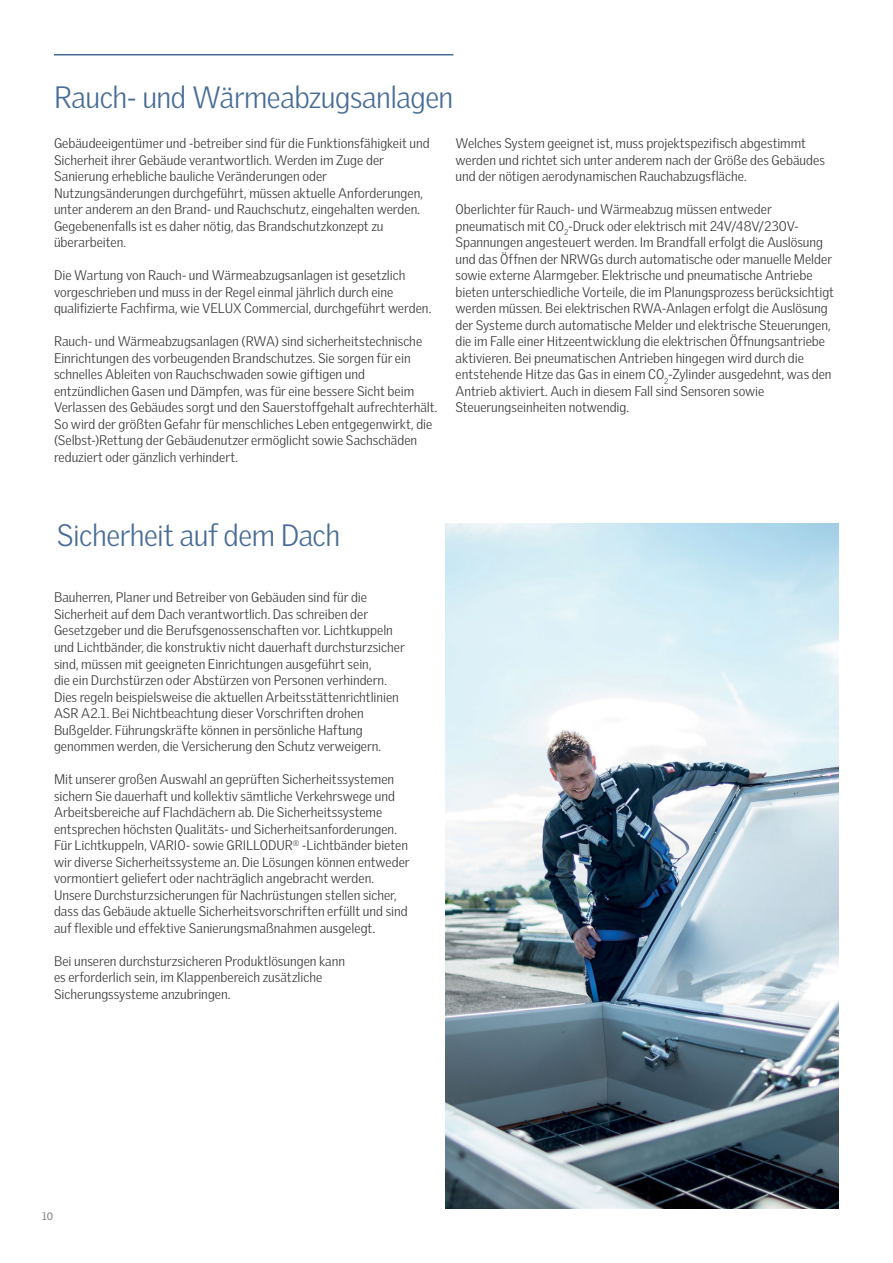
<style>
.page{position:relative;width:893px;height:1263px;background:#fff}
.page>*{position:absolute;margin:0;border:0;box-sizing:border-box;transform-origin:0 0}
.VDS_body{font:300 30px "Velux Gothic";letter-spacing:-.02em;color:#486d96}
.VDS_body-2{font:300 13.5px/16.5px "Velux Gothic";color:#383837}
.t1{font:10.5px "Velux Gothic";color:#777878}
</style>
<div class="page">
<hr style="left:54px;top:54px;width:399px;height:2px;background:#486d96">
<img style="left:445px;top:524px;width:394px;height:685px">
<p class="VDS_body" style="left:54px;top:79px;width:401px">Rauch- und Wärmeabzugsanlagen</p>
<p class="VDS_body-2" style="left:54px;top:135px;width:377px">Gebäudeeigentümer und -betreiber sind für die Funktionsfähigkeit und Sicherheit ihrer Gebäude verantwortlich. Werden im Zuge der Sanierung erhebliche bauliche Veränderungen oder Nutzungsänderungen durchgeführt, müssen aktuelle Anforderungen, unter anderem an den Brand- und Rauchschutz, eingehalten werden.<br>Gegebenenfalls ist es daher nötig, das Brandschutzkonzept zu überarbeiten.</p>
<p class="VDS_body-2" style="left:54px;top:267px;width:379px">Die Wartung von Rauch- und Wärmeabzugsanlagen ist gesetzlich vorgeschrieben und muss in der Regel einmal jährlich durch eine qualifizierte Fachfirma, wie VELUX Commercial, durchgeführt werden.</p>
<p class="VDS_body-2" style="left:54px;top:333px;width:385px">Rauch- und Wärmeabzugsanlagen (RWA) sind sicherheitstechnische Einrichtungen des vorbeugenden Brandschutzes. Sie sorgen für ein schnelles Ableiten von Rauchschwaden sowie giftigen und entzündlichen Gasen und Dämpfen, was für eine bessere Sicht beim Verlassen des Gebäudes sorgt und den Sauerstoffgehalt aufrechterhält.<br>So wird der größten Gefahr für menschliches Leben entgegenwirkt, die (Selbst-)Rettung der Gebäudenutzer ermöglicht sowie Sachschäden reduziert oder gänzlich verhindert.</p>
<p class="VDS_body-2" style="left:455px;top:135px;width:371px">Welches System geeignet ist, muss projektspezifisch abgestimmt werden und richtet sich unter anderem nach der Größe des Gebäudes und der nötigen aerodynamischen Rauchabzugsfläche.</p>
<p class="VDS_body-2" style="left:455px;top:201px;width:380px">Oberlichter für Rauch- und Wärmeabzug müssen entweder pneumatisch mit CO<sub>2</sub>-Druck oder elektrisch mit 24V/48V/230V-Spannungen angesteuert werden. Im Brandfall erfolgt die Auslösung und das Öffnen der NRWGs durch automatische oder manuelle Melder sowie externe Alarmgeber. Elektrische und pneumatische Antriebe bieten unterschiedliche Vorteile, die im Planungsprozess berücksichtigt werden müssen. Bei elektrischen RWA-Anlagen erfolgt die Auslösung der Systeme durch automatische Melder und elektrische Steuerungen, die im Falle einer Hitzeentwicklung die elektrischen Öffnungsantriebe aktivieren. Bei pneumatischen Antrieben hingegen wird durch die entstehende Hitze das Gas in einem CO<sub>2</sub>-Zylinder ausgedehnt, was den Antrieb aktiviert. Auch in diesem Fall sind Sensoren sowie Steuerungseinheiten notwendig.</p>
<p class="VDS_body" style="left:57px;top:518px;width:285px">Sicherheit auf dem Dach</p>
<p class="VDS_body-2" style="left:54px;top:589px;width:352px">Bauherren, Planer und Betreiber von Gebäuden sind für die Sicherheit auf dem Dach verantwortlich. Das schreiben der Gesetzgeber und die Berufsgenossenschaften vor. Lichtkuppeln und Lichtbänder, die konstruktiv nicht dauerhaft durchsturzsicher sind, müssen mit geeigneten Einrichtungen ausgeführt sein,<br>die ein Durchstürzen oder Abstürzen von Personen verhindern.<br>Dies regeln beispielsweise die aktuellen Arbeitsstättenrichtlinien ASR A2.1. Bei Nichtbeachtung dieser Vorschriften drohen Bußgelder. Führungskräfte können in persönliche Haftung genommen werden, die Versicherung den Schutz verweigern.</p>
<p class="VDS_body-2" style="left:54px;top:771px;width:344px">Mit unserer großen Auswahl an geprüften Sicherheitssystemen sichern Sie dauerhaft und kollektiv sämtliche Verkehrswege und Arbeitsbereiche auf Flachdächern ab. Die Sicherheitssysteme entsprechen höchsten Qualitäts- und Sicherheitsanforderungen.</p>
<p class="VDS_body-2" style="left:54px;top:837px;width:357px">Für Lichtkuppeln, VARIO- sowie GRILLODUR<sup>®</sup> -Lichtbänder bieten wir diverse Sicherheitssysteme an. Die Lösungen können entweder vormontiert geliefert oder nachträglich angebracht werden.<br>Unsere Durchsturzsicherungen für Nachrüstungen stellen sicher, dass das Gebäude aktuelle Sicherheitsvorschriften erfüllt und sind auf flexible und effektive Sanierungsmaßnahmen ausgelegt.</p>
<p class="VDS_body-2" style="left:54px;top:952px;width:292px">Bei unseren durchsturzsicheren Produktlösungen kann es erforderlich sein, im Klappenbereich zusätzliche<br>Sicherungssysteme anzubringen.</p>
<p class="t1" style="left:42px;top:1210px;width:13px">10</p>
</div>
